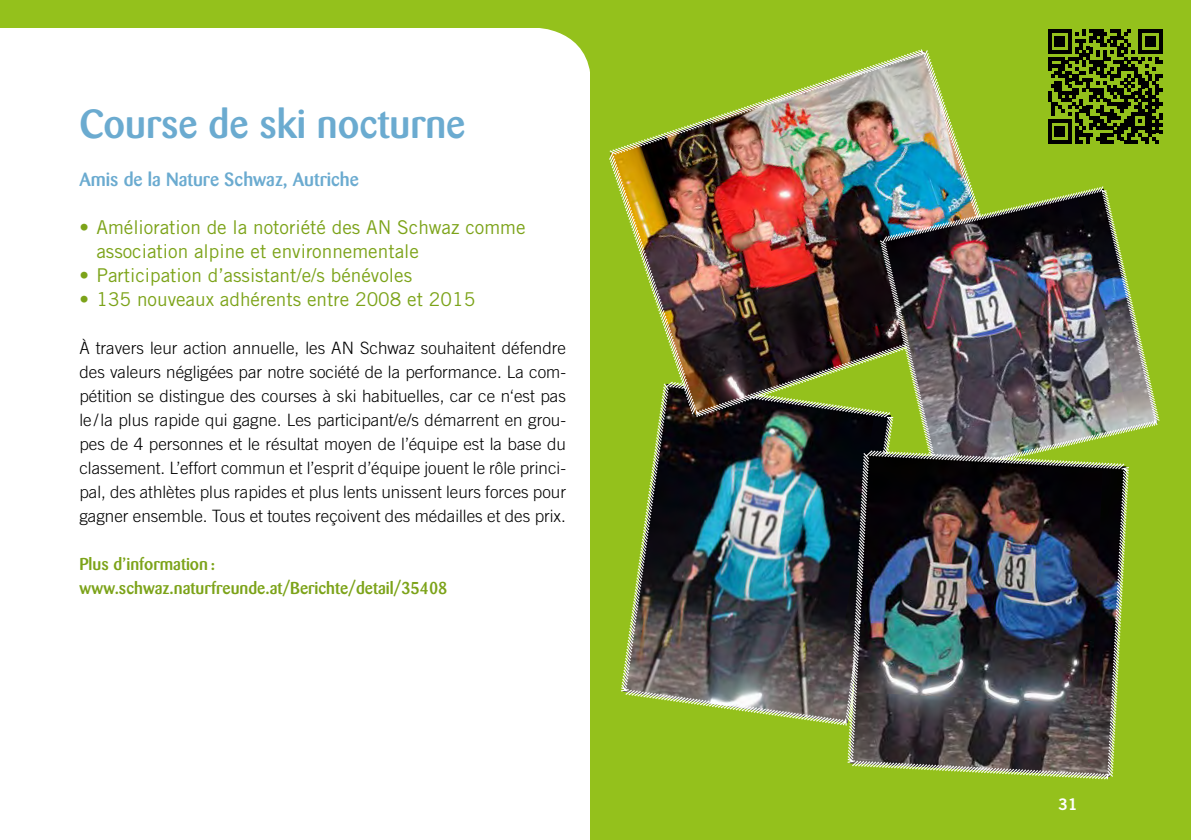
<style>
.page{position:relative;width:1191px;height:840px;background:#fff}
.page>*{position:absolute;margin:0;border:0;box-sizing:border-box;transform-origin:0 0}
.Überschrift_1{font:500 40px "Barmeno Pro";color:#6babd0}
.Fließtext_Punktelis{font:19px "Trade Gothic LT Pro";color:#7ca319}
.Organisation{font:500 19px "Barmeno Pro";color:#6babd0}
.Fließtext_1__Zeile{font:300 17px/24px "Trade Gothic LT Pro";color:#000;text-align:justify}
.Infos_Links{font:500 17px "Barmeno Pro";color:#7ca319}
.t1{font:16px "Trade Gothic Bold Two";color:#fff}
</style>
<div class="page">
<div style="left:591px;top:0;width:600px;height:839px;background:#94c11c"></div>
<div style="left:0;top:0;width:1191px;height:28px;background:#94c11c"></div>
<img style="left:620px;top:418px;width:258px;height:308px">
<img style="left:609px;top:49px;width:362px;height:369px">
<svg style="left:540px;top:28px;width:107px;height:56px"></svg>
<svg style="left:1048px;top:29px;width:3px;height:24px"></svg>
<svg style="left:1048px;top:57px;width:3px;height:14px"></svg>
<svg style="left:1048px;top:92px;width:3px;height:10px"></svg>
<svg style="left:1048px;top:119px;width:3px;height:25px"></svg>
<svg style="left:1051px;top:29px;width:111px;height:115px"></svg>
<img style="left:878px;top:185px;width:282px;height:264px">
<img style="left:846px;top:449px;width:283px;height:331px">
<p class="Überschrift_1" style="left:79px;top:98px;width:387px">Course de ski nocturne</p>
<p class="Organisation" style="left:79px;top:166px;width:281px">Amis de la Nature Schwaz, Autriche</p>
<p class="Fließtext_Punktelis" style="left:79px;top:215px;width:448px">• Amélioration de la notoriété des AN Schwaz comme</p>
<p class="Fließtext_Punktelis" style="left:96px;top:239px;width:324px">association alpine et environnementale</p>
<p class="Fließtext_Punktelis" style="left:79px;top:263px;width:334px">• Participation d’assistant/e/s bénévoles</p>
<p class="Fließtext_Punktelis" style="left:79px;top:287px;width:397px">• 135 nouveaux adhérents entre 2008 et 2015</p>
<p class="Fließtext_1__Zeile" style="left:79px;top:335px;width:488px">À travers leur action annuelle, les AN Schwaz souhaitent défendre des valeurs négligées par notre société de la performance. La com&shy;pétition se distingue des courses à ski habituelles, car ce n‘est pas le/la plus rapide qui gagne. Les participant/e/s démarrent en grou&shy;pes de 4 personnes et le résultat moyen de l’équipe est la base du classement. L’effort commun et l’esprit d’équipe jouent le rôle princi&shy;pal, des athlètes plus rapides et plus lents unissent leurs forces pour gagner ensemble. Tous et toutes reçoivent des médailles et des prix.</p>
<p class="Infos_Links" style="left:79px;top:552px;width:137px">Plus d’information:</p>
<p class="Infos_Links" style="left:79px;top:576px;width:369px">www.schwaz.naturfreunde.at/Berichte/detail/35408</p>
<p class="t1" style="left:1058px;top:794px;width:21px">31</p>
</div>
